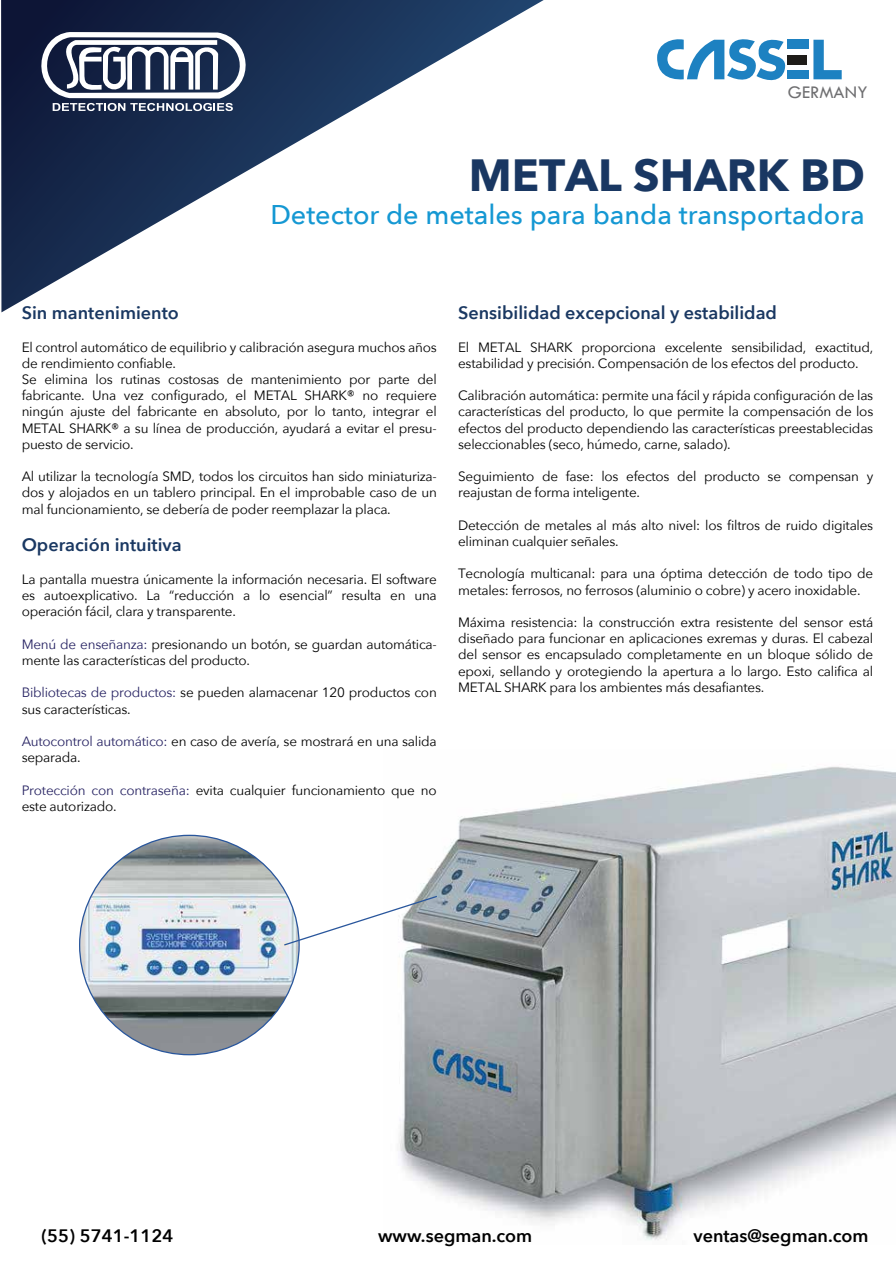
<style>
.page{position:relative;width:896px;height:1263px;background:#fff}
.page>*{position:absolute;margin:0;border:0;box-sizing:border-box;transform-origin:0 0}
.t1{font:700 45px "Avenir Next";color:#193762}
.t2{font:500 27px "Avenir Next";color:#1598d3}
.t3{font:18.45px "Tw Cen";color:#6f6f71}
.t4{font:600 18px "Avenir Next";color:#1a3862}
.t5{font:600 18px "Avenir Next";color:#010101}
.t6{font:13.5px/16.2px "Avenir Next";letter-spacing:-.015em;color:#010101}
.s1{color:#262262}
</style>
<div class="page">
<img style="left:399px;top:766px;width:496px;height:474px">
<img style="left:79px;top:834px;width:220px;height:221px">
<svg style="left:282px;top:894px;width:156px;height:52px"></svg>
<svg style="left:1px;top:0;width:542px;height:312px"></svg>
<svg style="left:29px;top:32px;width:230px;height:79px"></svg>
<svg style="left:657px;top:39px;width:131px;height:42px"></svg>
<div style="left:787px;top:40px;width:21px;height:9px;background:#1d81c1"></div>
<div style="left:787px;top:70px;width:21px;height:9px;background:#1d81c1"></div>
<div style="left:787px;top:55px;width:19px;height:9px;background:#1f1c18"></div>
<svg style="left:813px;top:40px;width:28px;height:39px"></svg>
<h3 class="t3" style="left:787px;top:81px;width:81px">GERMANY</h3>
<h1 class="t1" style="left:468px;top:137px;width:397px">METAL SHARK BD</h1>
<h2 class="t2" style="left:270px;top:191px;width:595px">Detector de metales para banda transportadora</h2>
<h3 class="t4" style="left:22px;top:297px;width:159px">Sin mantenimiento</h3>
<p class="t6" style="left:22px;top:338px;width:416px">El control automático de equilibrio y calibración asegura muchos años de rendimiento confiable.<br>Se elimina los rutinas costosas de mantenimiento por parte del fabricante. Una vez configurado, el METAL SHARK® no requiere ningún ajuste del fabricante en absoluto, por lo tanto, integrar el METAL SHARK® a su línea de producción, ayudará a evitar el presu&shy;puesto de servicio.</p>
<p class="t6" style="left:22px;top:468px;width:416px;text-align:justify">Al utilizar la tecnología SMD, todos los circuitos han sido miniaturiza&shy;dos y alojados en un tablero principal. En el improbable caso de un mal funcionamiento, se debería de poder reemplazar la placa.</p>
<h3 class="t4" style="left:22px;top:530px;width:161px">Operación intuitiva</h3>
<p class="t6" style="left:22px;top:570px;width:416px;text-align:justify">La pantalla muestra únicamente la información necesaria. El software es autoexplicativo. La “reducción a lo esencial” resulta en una operación fácil, clara y transparente.</p>
<p class="t6" style="left:22px;top:635px;width:416px"><span class="s1">Menú de enseñanza:</span> presionando un botón, se guardan automática&shy;mente las características del producto.</p>
<p class="t6" style="left:22px;top:684px;width:416px"><span class="s1">Bibliotecas de productos:</span> se pueden alamacenar 120 productos con sus características.</p>
<p class="t6" style="left:22px;top:732px;width:416px"><span class="s1">Autocontrol automático:</span> en caso de avería, se mostrará en una salida separada.</p>
<p class="t6" style="left:22px;top:781px;width:416px"><span class="s1">Protección con contraseña:</span> evita cualquier funcionamiento que no este autorizado.</p>
<h3 class="t4" style="left:458px;top:297px;width:320px">Sensibilidad excepcional y estabilidad</h3>
<p class="t6" style="left:458px;top:338px;width:416px">El METAL SHARK proporciona excelente sensibilidad, exactitud, estabilidad y precisión. Compensación de los efectos del producto.</p>
<p class="t6" style="left:458px;top:387px;width:416px;text-align:justify">Calibración automática: permite una fácil y rápida configuración de las características del producto, lo que permite la compensación de los efectos del producto dependiendo las características preestablecidas seleccionables (seco, húmedo, carne, salado).</p>
<p class="t6" style="left:458px;top:468px;width:416px">Seguimiento de fase: los efectos del producto se compensan y reajustan de forma inteligente.</p>
<p class="t6" style="left:458px;top:516px;width:416px">Detección de metales al más alto nivel: los filtros de ruido digitales eliminan cualquier señales.</p>
<p class="t6" style="left:458px;top:565px;width:416px">Tecnología multicanal: para una óptima detección de todo tipo de metales: ferrosos, no ferrosos (aluminio o cobre) y acero inoxidable.</p>
<p class="t6" style="left:458px;top:613px;width:416px;text-align:justify">Máxima resistencia: la construcción extra resistente del sensor está diseñado para funcionar en aplicaciones exremas y duras. El cabezal del sensor es encapsulado completamente en un bloque sólido de epoxi, sellando y orotegiendo la apertura a lo largo. Esto califica al METAL SHARK para los ambientes más desafiantes.</p>
<h3 class="t5" style="left:41px;top:1220px;width:133px">(55) 5741-1124</h3>
<h3 class="t5" style="left:378px;top:1220px;width:156px">www.segman.com</h3>
<h3 class="t5" style="left:693px;top:1220px;width:177px">ventas@segman.com</h3>
</div>
